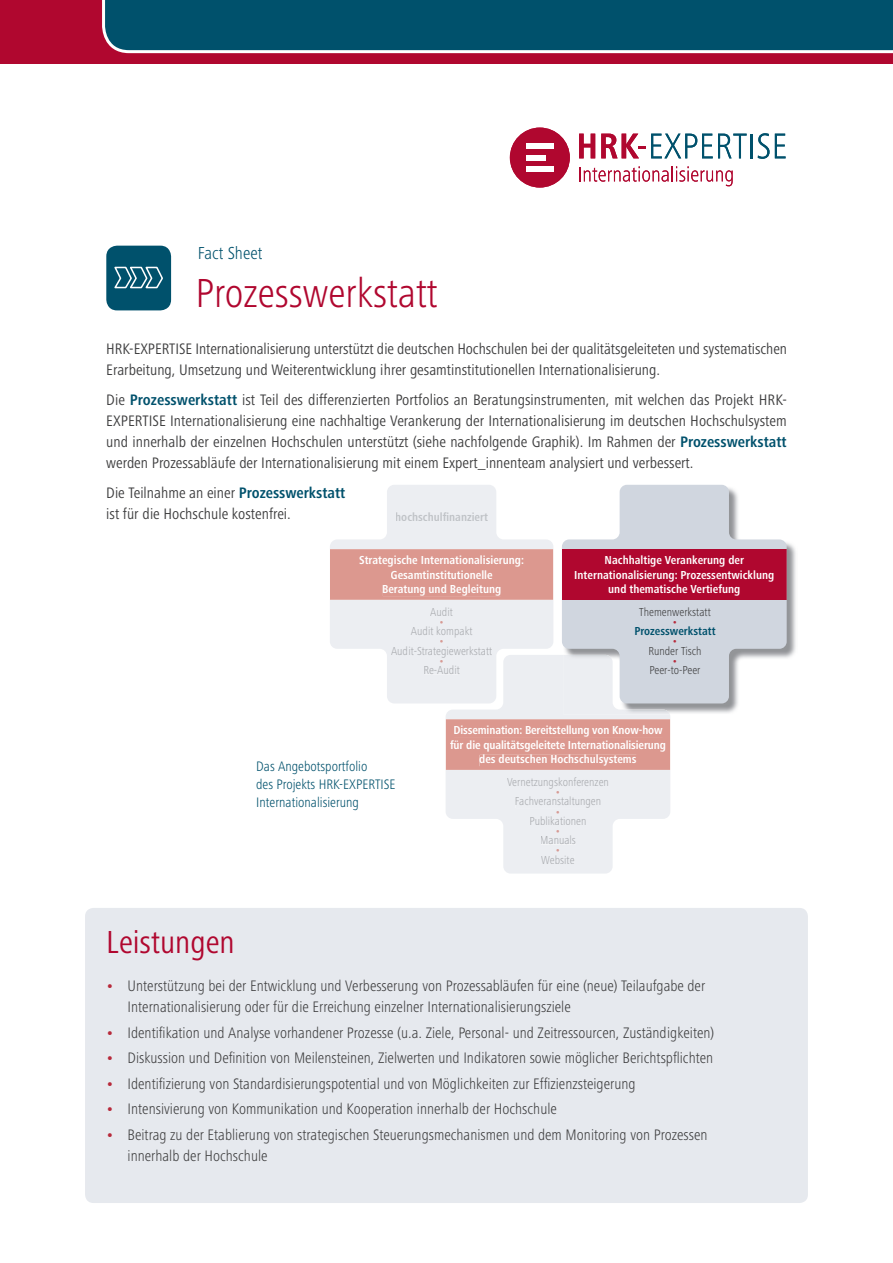
<style>
.page{position:relative;width:893px;height:1263px;background:#fff}
.page>*{position:absolute;margin:0;border:0;box-sizing:border-box;transform-origin:0 0}
.t1{font:300 condensed 42px "Frutiger Next Pro";color:#b0072f}
.t2{font:condensed 33px "Frutiger Next Pro";color:#b0072f}
.t3{font:300 condensed 18px "Frutiger Next Pro";color:#00516c}
.t4{font:condensed 15.75px/21px "Frutiger Next Pro";color:#3e3e3f}
.t5{font:300 condensed 15.75px/21px "Frutiger Next Pro";color:#3e3e3f}
.t6{font:300 condensed 14.25px/18px "Frutiger Next Pro";color:#00516c}
.t7{font:700 condensed 12px/14.5px "Frutiger Next Pro";color:#fff;text-align:center}
.t8{font:300 condensed 12px "Frutiger Next Pro";color:#a8aaae}
.t9{font:300 condensed 12px "Frutiger Next Pro";color:#3e3e3f}
.t10{font:700 condensed 12px "Frutiger Next Pro";color:#c0c3c7}
.t11{font:700 condensed 12px "Frutiger Next Pro";color:#00516c}
.t12{font:300 condensed 12px "Frutiger Next Pro";color:#d79a94}
.t13{font:300 condensed 12px "Frutiger Next Pro";color:#b72a3b}
.s1{font-weight:700;color:#00516c}
.s2{font-weight:700;color:#b72a3b}
</style>
<div class="page">
<div style="left:0;top:0;width:893px;height:64px;background:#b0072f"></div>
<div style="left:102px;top:0;width:791px;height:53px;background:#00516c"></div>
<div style="left:510px;top:128px;width:60px;height:60px;background:#b0072f;border-radius:50%"></div>
<div style="left:526px;top:143px;width:27px;height:6px;background:#fff"></div>
<div style="left:526px;top:155px;width:20px;height:5px;background:#fff"></div>
<div style="left:526px;top:166px;width:27px;height:6px;background:#fff"></div>
<svg style="left:579px;top:134px;width:16px;height:24px"></svg>
<hr style="left:751px;top:134px;width:2px;height:24px;background:#00516c">
<svg style="left:758px;top:133px;width:11px;height:26px"></svg>
<svg style="left:775px;top:134px;width:10px;height:24px"></svg>
<svg style="left:579px;top:166px;width:154px;height:20px"></svg>
<svg style="left:601px;top:134px;width:146px;height:24px"></svg>
<div style="left:106px;top:246px;width:65px;height:64px;background:#00516c;border-radius:11px"></div>
<svg style="left:114px;top:266px;width:49px;height:23px"></svg>
<div style="left:85px;top:908px;width:723px;height:295px;background:#e6e9ee;border-radius:9px"></div>
<svg style="left:330px;top:485px;width:223px;height:218px;fill:#eceef2"></svg>
<div style="left:396px;top:512px;width:92px;height:9px;background:#eceef2"></div>
<svg style="left:330px;top:549px;width:223px;height:51px;background:#dc9990"></svg>
<div style="left:360px;top:556px;width:164px;height:11px;background:#dc988f"></div>
<div style="left:391px;top:570px;width:102px;height:9px;background:#dc988f"></div>
<div style="left:383px;top:585px;width:118px;height:11px;background:#dc988f"></div>
<div style="left:430px;top:607px;width:23px;height:9px;background:#eceef2"></div>
<div style="left:411px;top:627px;width:61px;height:11px;background:#eceef2"></div>
<div style="left:391px;top:646px;width:101px;height:11px;background:#eceef2"></div>
<div style="left:424px;top:665px;width:36px;height:9px;background:#eceef2"></div>
<img style="left:670px;top:543px;width:126px;height:170px">
<svg style="left:562px;top:485px;width:225px;height:218px;fill:#d0d6df"></svg>
<div style="left:562px;top:549px;width:225px;height:51px;background:#b0072f"></div>
<svg style="left:446px;top:655px;width:224px;height:218px;fill:#eceef2"></svg>
<img style="left:563px;top:655px;width:107px;height:59px">
<svg style="left:446px;top:719px;width:224px;height:51px;background:#dc9a91"></svg>
<div style="left:454px;top:726px;width:209px;height:11px;background:#dc988f"></div>
<div style="left:450px;top:740px;width:216px;height:12px;background:#dc988f"></div>
<div style="left:480px;top:755px;width:156px;height:11px;background:#dc988f"></div>
<div style="left:507px;top:777px;width:101px;height:12px;background:#eceef2"></div>
<div style="left:516px;top:797px;width:84px;height:11px;background:#eceef2"></div>
<div style="left:530px;top:816px;width:56px;height:9px;background:#eceef2"></div>
<div style="left:541px;top:835px;width:35px;height:9px;background:#eceef2"></div>
<div style="left:541px;top:855px;width:33px;height:9px;background:#eceef2"></div>
<p class="t3" style="left:198px;top:242px;width:66px">Fact Sheet</p>
<h1 class="t1" style="left:196px;top:269px;width:244px">Prozesswerkstatt</h1>
<p class="t4" style="left:106px;top:339px;width:682px">HRK-EXPERTISE Internationalisierung unterstützt die deutschen Hochschulen bei der qualitätsgeleiteten und systematischen<br>Erarbeitung, Umsetzung und Weiterentwicklung ihrer gesamtinstitutionellen Internationalisierung.</p>
<p class="t4" style="left:106px;top:390px;width:682px;text-align:justify">Die <span class="s1">Prozesswerkstatt</span> ist Teil des differenzierten Portfolios an Beratungsinstrumenten, mit welchen das Projekt HRK-EXPERTISE Internationalisierung eine nachhaltige Verankerung der Internationalisierung im deutschen Hochschulsystem und innerhalb der einzelnen Hochschulen unterstützt (siehe nachfolgende Graphik). Im Rahmen der <span class="s1">Prozesswerkstatt </span>werden Prozessabläufe der Internationalisierung mit einem Expert_innenteam analysiert und verbessert.</p>
<p class="t4" style="left:106px;top:483px;width:241px">Die Teilnahme an einer <span class="s1">Prozesswerkstatt </span>ist für die Hochschule kostenfrei.</p>
<p class="t10" style="left:395px;top:510px;width:94px">hochschulfinanziert</p>
<p class="t7" style="left:359px;top:553px;width:166px">Strategische Internationalisierung:<br>Gesamtinstitutionelle<br>Beratung und Begleitung</p>
<p class="t8" style="left:430px;top:605px;width:24px">Audit</p>
<p class="t12" style="left:439px;top:615px;width:7px">•</p>
<p class="t8" style="left:411px;top:624px;width:63px">Audit kompakt</p>
<p class="t12" style="left:439px;top:634px;width:7px">•</p>
<p class="t8" style="left:391px;top:644px;width:103px">Audit-Strategiewerkstatt</p>
<p class="t12" style="left:439px;top:654px;width:7px">•</p>
<p class="t8" style="left:423px;top:663px;width:38px">Re-Audit</p>
<p class="t7" style="left:574px;top:553px;width:202px">Nachhaltige Verankerung der<br>Internationalisierung: Prozessentwicklung und thematische Vertiefung</p>
<p class="t9" style="left:639px;top:605px;width:73px">Themenwerkstatt</p>
<p class="t13" style="left:672px;top:615px;width:7px">•</p>
<p class="t11" style="left:634px;top:624px;width:83px">Prozesswerkstatt</p>
<p class="t13" style="left:672px;top:634px;width:7px">•</p>
<p class="t9" style="left:648px;top:644px;width:55px">Runder Tisch</p>
<p class="t13" style="left:672px;top:654px;width:7px">•</p>
<p class="t9" style="left:649px;top:663px;width:52px">Peer-to-Peer</p>
<p class="t6" style="left:256px;top:758px;width:141px">Das Angebotsportfolio<br>des Projekts HRK-EXPERTISE<br>Internationalisierung</p>
<p class="t7" style="left:450px;top:723px;width:217px">Dissemination: Bereitstellung von Know-how für die qualitätsgeleitete Internationalisierung des deutschen Hochschulsystems</p>
<p class="t8" style="left:507px;top:775px;width:103px">Vernetzungskonferenzen</p>
<p class="t12" style="left:555px;top:785px;width:7px">•</p>
<p class="t8" style="left:515px;top:794px;width:88px">Fachveranstaltungen</p>
<p class="t12" style="left:555px;top:805px;width:7px">•</p>
<p class="t8" style="left:529px;top:814px;width:59px">Publikationen</p>
<p class="t12" style="left:555px;top:824px;width:7px">•</p>
<p class="t8" style="left:540px;top:833px;width:37px">Manuals</p>
<p class="t12" style="left:555px;top:843px;width:7px">•</p>
<p class="t8" style="left:541px;top:853px;width:35px">Website</p>
<h2 class="t2" style="left:106px;top:923px;width:130px">Leistungen</h2>
<p class="t5" style="left:128px;top:975px;width:579px;text-indent:-21px"><span class="s2">•</span> Unterstützung bei der Entwicklung und Verbesserung von Prozessabläufen für eine (neue) Teilaufgabe der<br>Internationalisierung oder für die Erreichung einzelner Internationalisierungsziele</p>
<p class="t5" style="left:106px;top:1022px;width:610px"><span class="s2">•</span> Identifikation und Analyse vorhandener Prozesse (u.a. Ziele, Personal- und Zeitressourcen, Zuständigkeiten)</p>
<p class="t5" style="left:106px;top:1047px;width:608px"><span class="s2">•</span> Diskussion und Definition von Meilensteinen, Zielwerten und Indikatoren sowie möglicher Berichtspflichten</p>
<p class="t5" style="left:106px;top:1073px;width:531px"><span class="s2">•</span> Identifizierung von Standardisierungspotential und von Möglichkeiten zur Effizienzsteigerung</p>
<p class="t5" style="left:106px;top:1098px;width:452px"><span class="s2">•</span> Intensivierung von Kommunikation und Kooperation innerhalb der Hochschule</p>
<p class="t5" style="left:128px;top:1124px;width:581px;text-indent:-21px"><span class="s2">•</span> Beitrag zu der Etablierung von strategischen Steuerungsmechanismen und dem Monitoring von Prozessen innerhalb der Hochschule</p>
</div>
